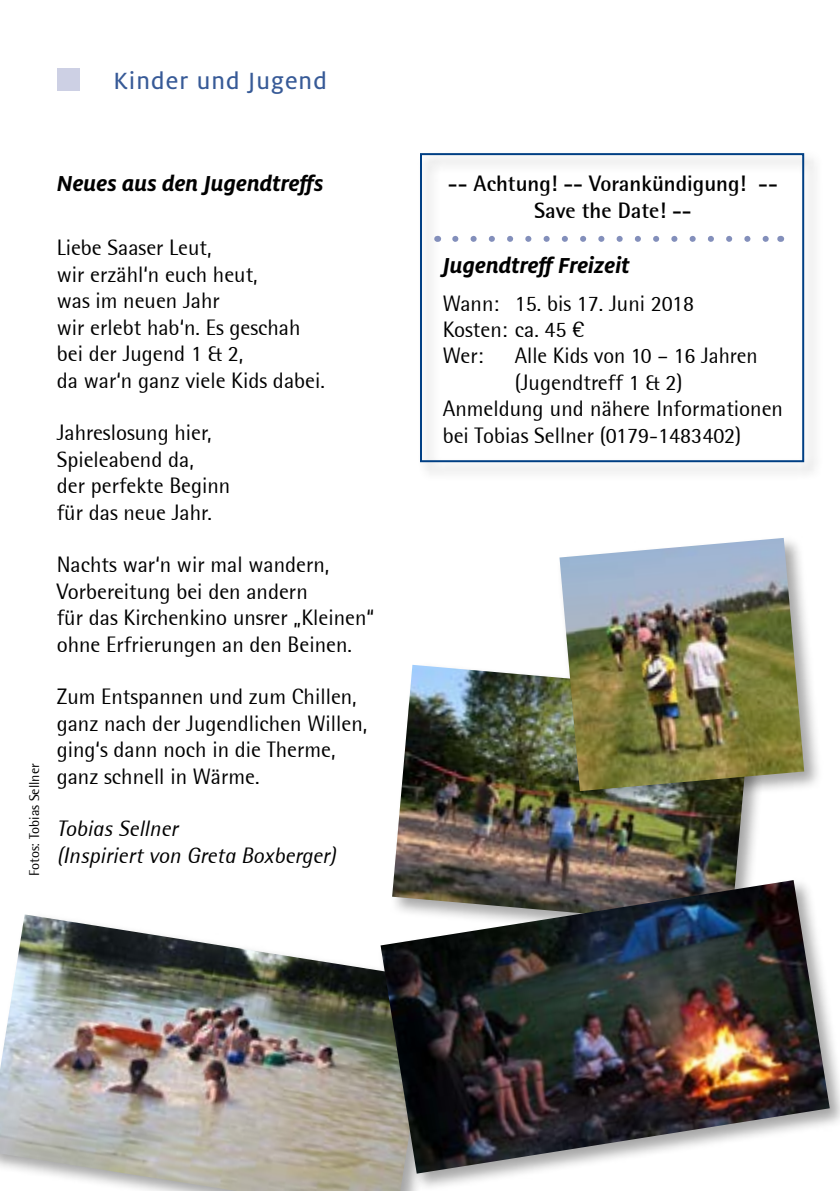
<style>
.page{position:relative;width:840px;height:1191px;background:#fff}
.page>*{position:absolute;margin:0;border:0;box-sizing:border-box;transform-origin:0 0}
.t1{font:26px "Milo OT Text";letter-spacing:.04em;color:#375a97}
.t2{font:italic 700 24px "Milo Pro";color:#000}
.t3{font:22px/26.4px "Rotis Semi Sans";color:#000}
.t4{font:700 22px/26.4px "Rotis Semi Sans 55";color:#000;text-align:center}
.t5{font:italic 22px/26.4px "Rotis Semi Sans 55";color:#000}
.t6{font:14px "Rotis Semi Sans";color:#000}
</style>
<div class="page">
<div style="left:420px;top:153px;width:383px;height:309px;border:2px solid #003f84"></div>
<div style="left:57px;top:68px;width:22px;height:23px;background:#cdd0e4"></div>
<svg style="left:455px;top:236px;width:314px;height:6px"></svg>
<img style="left:0;top:914px;width:378px;height:277px">
<div style="left:389px;top:662px;width:380px;height:282px;background:#000;opacity:.35"></div>
<img style="left:392px;top:665px;width:359px;height:212px">
<div style="left:378px;top:877px;width:461px;height:314px;background:#000;opacity:.35"></div>
<img style="left:380px;top:880px;width:449px;height:293px">
<div style="left:556px;top:535px;width:266px;height:274px;background:#000;opacity:.35"></div>
<img style="left:559px;top:538px;width:244px;height:253px">
<p class="t1" style="left:113px;top:65px;width:215px">Kinder und Jugend</p>
<p class="t2" style="left:57px;top:170px;width:268px">Neues aus den Jugendtreffs</p>
<p class="t6" style="left:26px;top:876px;width:114px;rotate:-90deg">Fotos: Tobias Sellner</p>
<p class="t3" style="left:57px;top:235px;width:269px">Liebe Saaser Leut,<br>wir erzähl‘n euch heut,<br>was im neuen Jahr<br>wir erlebt hab‘n. Es geschah bei der Jugend 1 &amp; 2,<br>da war‘n ganz viele Kids dabei.</p>
<p class="t3" style="left:57px;top:419px;width:175px">Jahreslosung hier,<br>Spieleabend da,<br>der perfekte Beginn für das neue Jahr.</p>
<p class="t3" style="left:57px;top:551px;width:319px">Nachts war‘n wir mal wandern,<br>Vorbereitung bei den andern<br>für das Kirchenkino unsrer „Kleinen“ ohne Erfrierungen an den Beinen.</p>
<p class="t3" style="left:57px;top:683px;width:312px">Zum Entspannen und zum Chillen, ganz nach der Jugendlichen Willen, ging‘s dann noch in die Therme, ganz schnell in Wärme.</p>
<p class="t5" style="left:57px;top:815px;width:280px">Tobias Sellner<br>(Inspiriert von Greta Boxberger)</p>
<p class="t4" style="left:447px;top:170px;width:331px">-- Achtung! -- Vorankündigung! --<br>Save the Date! --</p>
<p class="t2" style="left:442px;top:251px;width:188px">Jugendtreff Freizeit</p>
<p class="t3" style="left:442px;top:290px;width:253px">Wann: 15. bis 17. Juni 2018<br>Kosten: ca. 45 €<br>Wer:</p>
<p class="t3" style="left:514px;top:342px;width:244px">Alle Kids von 10 – 16 Jahren</p>
<p class="t3" style="left:514px;top:369px;width:169px">(Jugendtreff 1 &amp; 2)</p>
<p class="t3" style="left:442px;top:395px;width:341px">Anmeldung und nähere Informationen</p>
<p class="t3" style="left:442px;top:422px;width:300px">bei Tobias Sellner (0179-1483402)</p>
</div>
